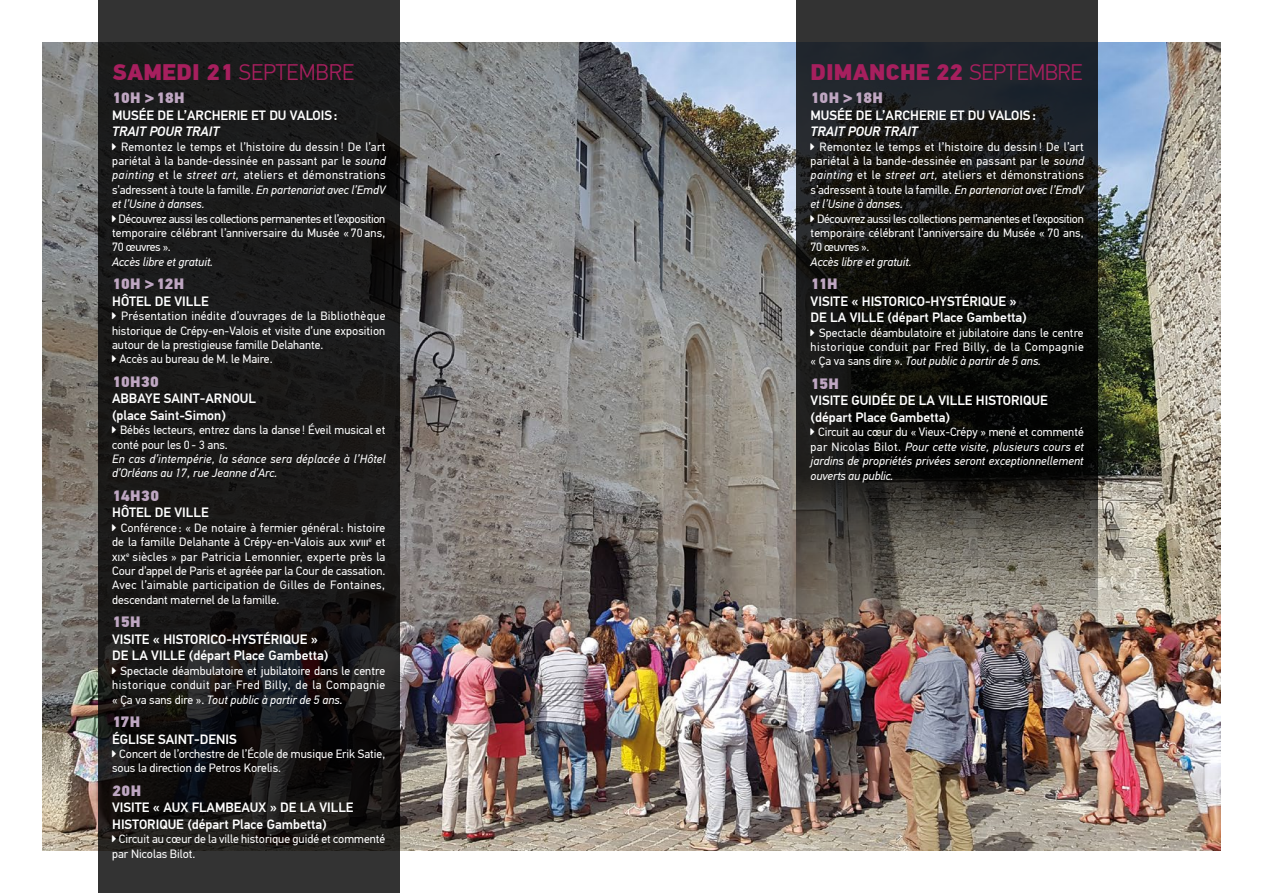
<style>
.page{position:relative;width:1263px;height:893px;background:#fff}
.page>*{position:absolute;margin:0;border:0;box-sizing:border-box;transform-origin:0 0}
.t1{font:900 22.5px "PF Din Text Pro";color:#a71f5e}
.t2{font:300 22.5px "PF Din Text Pro";color:#a71f5e}
.t3{font:900 15px "PF Din Text Pro";letter-spacing:.005em;color:#bfa7c2}
.t4{font:500 13.5px/16.5px "PF Din Text Pro";color:#fff}
.t5{font:italic 500 13.5px "PF Din Text Pro";color:#fff}
.t6{font:12px/14.4px "PF Din Text Pro";color:#fff;text-align:justify}
.t7{font:italic 12px/14.4px "PF Din Text Pro";letter-spacing:.005em;color:#fff}
.t8{font:12px "PF Din Text Pro";letter-spacing:.03em;color:#fff}
.s1{font-weight:900}
.s2{font-style:italic}
.s3{font-weight:300}
.s4{font-style:normal}
</style>
<div class="page">
<img style="left:43px;top:43px;width:1177px;height:807px">
<svg style="left:98px;top:0;width:302px;height:893px;background:#1b1a1a"></svg>
<img style="left:796px;top:0;width:302px;height:731px">
<svg style="left:112px;top:143px;width:4px;height:7px"></svg>
<svg style="left:112px;top:215px;width:4px;height:7px"></svg>
<svg style="left:112px;top:312px;width:4px;height:7px"></svg>
<svg style="left:112px;top:355px;width:4px;height:7px"></svg>
<svg style="left:112px;top:426px;width:4px;height:7px"></svg>
<svg style="left:112px;top:524px;width:4px;height:7px"></svg>
<svg style="left:112px;top:667px;width:4px;height:7px"></svg>
<svg style="left:112px;top:750px;width:4px;height:7px"></svg>
<svg style="left:112px;top:835px;width:4px;height:7px"></svg>
<svg style="left:811px;top:143px;width:3px;height:7px"></svg>
<svg style="left:811px;top:215px;width:3px;height:7px"></svg>
<svg style="left:811px;top:329px;width:3px;height:7px"></svg>
<svg style="left:811px;top:428px;width:3px;height:7px"></svg>
<h1 class="t2" style="left:112px;top:59px;width:243px"><span class="s1">SAMEDI 21</span> SEPTEMBRE</h1>
<p class="t3" style="left:112px;top:88px;width:74px">10H &gt;18H</p>
<p class="t4" style="left:112px;top:107px;width:227px">MUSÉE DE L’ARCHERIE ET DU VALOIS:</p>
<p class="t5" style="left:112px;top:123px;width:109px">TRAIT POUR TRAIT</p>
<p class="t6" style="left:112px;top:139px;width:275px;text-indent:9px">Remontez le temps et l’histoire du dessin ! De l’art pariétal à la bande-dessinée en passant par le <span class="s2">sound painting</span> et le <span class="s2">street art,</span> ateliers et démonstrations s’adressent à toute la famille. <span class="s2">En partenariat avec l’EmdV et l’Usine à danses.</span></p>
<p class="t6" style="left:112px;top:211px;width:275px;text-indent:6px">Découvrez aussi les collections permanentes et l’exposition temporaire célébrant l’anniversaire du Musée « 70 ans, 70 œuvres ».</p>
<p class="t7" style="left:112px;top:255px;width:103px">Accès libre et gratuit.</p>
<p class="t3" style="left:112px;top:274px;width:74px">10H &gt;12H</p>
<p class="t4" style="left:112px;top:293px;width:98px">HÔTEL DE VILLE</p>
<p class="t8" style="left:121px;top:309px;width:266px">Présentation inédite d’ouvrages de la Bibliothèque</p>
<p class="t6" style="left:112px;top:323px;width:275px">historique de Crépy-en-Valois et visite d’une exposition</p>
<p class="t6" style="left:112px;top:338px;width:213px">autour de la prestigieuse famille Delahante.</p>
<p class="t6" style="left:119px;top:352px;width:155px">Accès au bureau de M. le Maire.</p>
<p class="t3" style="left:112px;top:372px;width:48px">10H30</p>
<p class="t4" style="left:112px;top:391px;width:146px">ABBAYE SAINT-ARNOUL (place Saint-Simon)</p>
<p class="t6" style="left:112px;top:423px;width:275px;text-indent:8px">Bébés lecteurs, entrez dans la danse ! Éveil musical et conté pour les 0 - 3 ans.</p>
<p class="t7" style="left:112px;top:452px;width:275px">En cas d’intempérie, la séance sera déplacée à l’Hôtel d’Orléans au 17, rue Jeanne d’Arc.</p>
<p class="t3" style="left:112px;top:486px;width:48px">14H30</p>
<p class="t4" style="left:112px;top:505px;width:98px">HÔTEL DE VILLE</p>
<p class="t6" style="left:112px;top:521px;width:275px;text-indent:9px">Conférence : « De notaire à fermier général : histoire de la famille Delahante à Crépy-en-Valois aux xviii<sup>e</sup> et xix<sup>e</sup> siècles » par Patricia Lemonnier, experte près la Cour d’appel de Paris et agréée par la Cour de cassation.<br>Avec l’aimable participation de Gilles de Fontaines, descendant maternel de la famille.</p>
<p class="t3" style="left:112px;top:613px;width:30px">15H</p>
<p class="t4" style="left:112px;top:631px;width:218px">VISITE « HISTORICO-HYSTÉRIQUE »<br>DE LA VILLE (départ Place Gambetta)</p>
<p class="t6" style="left:112px;top:664px;width:275px;text-indent:8px">Spectacle déambulatoire et jubilatoire dans le centre historique conduit par Fred Billy, de la Compagnie « Ça va sans dire ». <span class="s2">Tout public à partir de 5 ans.</span></p>
<p class="t3" style="left:112px;top:712px;width:30px">17H</p>
<p class="t4" style="left:112px;top:731px;width:126px">ÉGLISE SAINT-DENIS</p>
<p class="t6" style="left:112px;top:747px;width:275px;text-indent:7px">Concert de l’orchestre de l’École de musique Erik Satie, sous la direction de Petros Korelis.</p>
<p class="t3" style="left:112px;top:781px;width:30px">20H</p>
<p class="t4" style="left:112px;top:800px;width:243px">VISITE « AUX FLAMBEAUX » DE LA VILLE<br>HISTORIQUE (départ Place Gambetta)</p>
<p class="t6" style="left:112px;top:832px;width:275px;text-indent:7px">Circuit au cœur de la ville historique guidé et commenté par Nicolas Bilot.</p>
<h1 class="t1" style="left:811px;top:57px;width:273px">DIMANCHE 22 <span class="s3">SEPTEMBRE</span></h1>
<p class="t3" style="left:811px;top:88px;width:74px">10H &gt;18H</p>
<p class="t4" style="left:811px;top:107px;width:227px">MUSÉE DE L’ARCHERIE ET DU VALOIS:</p>
<p class="t5" style="left:811px;top:123px;width:109px">TRAIT POUR TRAIT</p>
<p class="t6" style="left:811px;top:139px;width:275px;text-indent:9px">Remontez le temps et l’histoire du dessin ! De l’art pariétal à la bande-dessinée en passant par le <span class="s2">sound painting</span> et le <span class="s2">street art,</span> ateliers et démonstrations s’adressent à toute la famille. <span class="s2">En partenariat avec l’EmdV et l’Usine à danses.</span></p>
<p class="t6" style="left:811px;top:211px;width:275px;text-indent:6px">Découvrez aussi les collections permanentes et l’exposition temporaire célébrant l’anniversaire du Musée « 70 ans, 70 œuvres ».</p>
<p class="t7" style="left:811px;top:255px;width:103px">Accès libre et gratuit.</p>
<p class="t3" style="left:811px;top:274px;width:28px">11H</p>
<p class="t4" style="left:811px;top:293px;width:218px">VISITE « HISTORICO-HYSTÉRIQUE »<br>DE LA VILLE (départ Place Gambetta)</p>
<p class="t6" style="left:811px;top:325px;width:275px;text-indent:8px">Spectacle déambulatoire et jubilatoire dans le centre historique conduit par Fred Billy, de la Compagnie « Ça va sans dire ». <span class="s2">Tout public à partir de 5 ans.</span></p>
<p class="t3" style="left:811px;top:374px;width:30px">15H</p>
<p class="t4" style="left:811px;top:393px;width:239px">VISITE GUIDÉE DE LA VILLE HISTORIQUE (départ Place Gambetta)</p>
<p class="t7" style="left:811px;top:425px;width:275px;text-align:justify;text-indent:8px"><span class="s4">Circuit au cœur du « Vieux-Crépy » mené et commenté par Nicolas Bilot.</span> Pour cette visite, plusieurs cours et jardins de propriétés privées seront exceptionnellement ouverts au public.</p>
</div>
